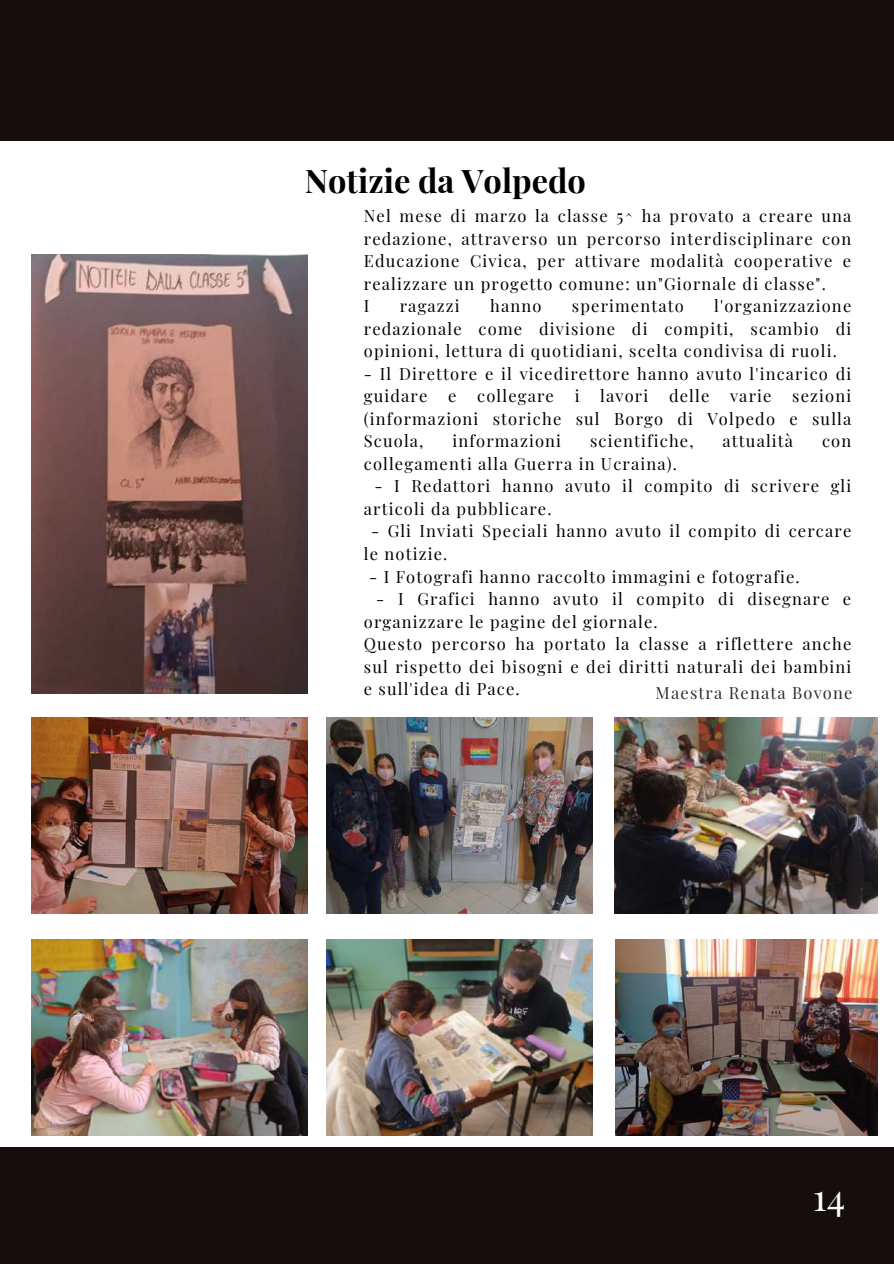
<style>
.page{position:relative;width:894px;height:1264px;background:#fff}
.page>*{position:absolute;margin:0;border:0;box-sizing:border-box;transform-origin:0 0}
.t1{font:37.5px "Playfair Display";color:#fff}
.t2{font:700 32.55px "Playfair Display";color:#000}
.t3{font:16.5px/22.5px "Playfair Display";letter-spacing:.07em;color:#000}
.t4{font:16.5px "Playfair Display";letter-spacing:.07em;color:#2e2e2e}
</style>
<div class="page">
<div style="left:0;top:1147px;width:893px;height:116px;background:#150e0c"></div>
<div style="left:0;top:0;width:893px;height:140px;background:#150e0c"></div>
<img style="left:327px;top:717px;width:265px;height:196px">
<img style="left:31px;top:717px;width:276px;height:196px">
<img style="left:615px;top:939px;width:261px;height:196px">
<img style="left:614px;top:717px;width:263px;height:196px">
<img style="left:31px;top:939px;width:276px;height:196px">
<img style="left:327px;top:939px;width:265px;height:196px">
<img style="left:31px;top:254px;width:276px;height:439px">
<h2 class="t2" style="left:305px;top:158px;width:282px">Notizie da Volpedo</h2>
<p class="t3" style="left:364px;top:204px;width:489px">Nel mese di marzo la classe 5^ ha provato a creare una redazione, attraverso un percorso interdisciplinare con Educazione Civica, per attivare modalità cooperative e realizzare un progetto comune: un"Giornale di classe".<br>I</p>
<p class="t3" style="left:364px;top:294px;width:489px;text-align:justify;text-indent:350px">l'organizzazione redazionale come divisione di compiti, scambio di opinioni, lettura di quotidiani, scelta condivisa di ruoli.</p>
<p class="t3" style="left:364px;top:362px;width:489px">- Il Direttore e il vicedirettore hanno avuto l'incarico di guidare</p>
<p class="t3" style="left:399px;top:294px;width:61px">ragazzi</p>
<p class="t3" style="left:490px;top:294px;width:53px">hanno</p>
<p class="t3" style="left:571px;top:294px;width:113px">sperimentato</p>
<p class="t3" style="left:448px;top:384px;width:10px">e</p>
<p class="t3" style="left:477px;top:384px;width:78px">collegare</p>
<p class="t3" style="left:574px;top:384px;width:6px">i</p>
<p class="t3" style="left:600px;top:384px;width:49px">lavori</p>
<p class="t3" style="left:668px;top:384px;width:42px">delle</p>
<p class="t3" style="left:729px;top:384px;width:43px">varie</p>
<p class="t3" style="left:364px;top:384px;width:489px;text-align:justify;text-indent:428px">sezioni (informazioni storiche sul Borgo di Volpedo e sulla Scuola,</p>
<p class="t3" style="left:452px;top:429px;width:110px">informazioni</p>
<p class="t3" style="left:590px;top:429px;width:105px">scientifiche,</p>
<p class="t3" style="left:722px;top:429px;width:72px">attualità</p>
<p class="t3" style="left:821px;top:429px;width:31px">con</p>
<p class="t3" style="left:364px;top:452px;width:314px">collegamenti alla Guerra in Ucraina).</p>
<p class="t3" style="left:364px;top:474px;width:489px;text-indent:10px">- I Redattori hanno avuto il compito di scrivere gli articoli da pubblicare.</p>
<p class="t3" style="left:364px;top:519px;width:489px;text-indent:7px">- Gli Inviati Speciali hanno avuto il compito di cercare le notizie.</p>
<p class="t3" style="left:369px;top:564px;width:432px">- I Fotografi hanno raccolto immagini e fotografie.</p>
<p class="t3" style="left:364px;top:587px;width:489px;text-indent:12px">- I Grafici hanno avuto il compito di disegnare e organizzare le pagine del giornale.<br>Questo percorso ha portato la classe a riflettere anche sul rispetto dei bisogni e dei diritti naturali dei bambini e sull'idea di Pace.</p>
<p class="t4" style="left:655px;top:681px;width:198px">Maestra Renata Bovone</p>
<h1 class="t1" style="left:812px;top:1170px;width:34px">14</h1>
</div>
